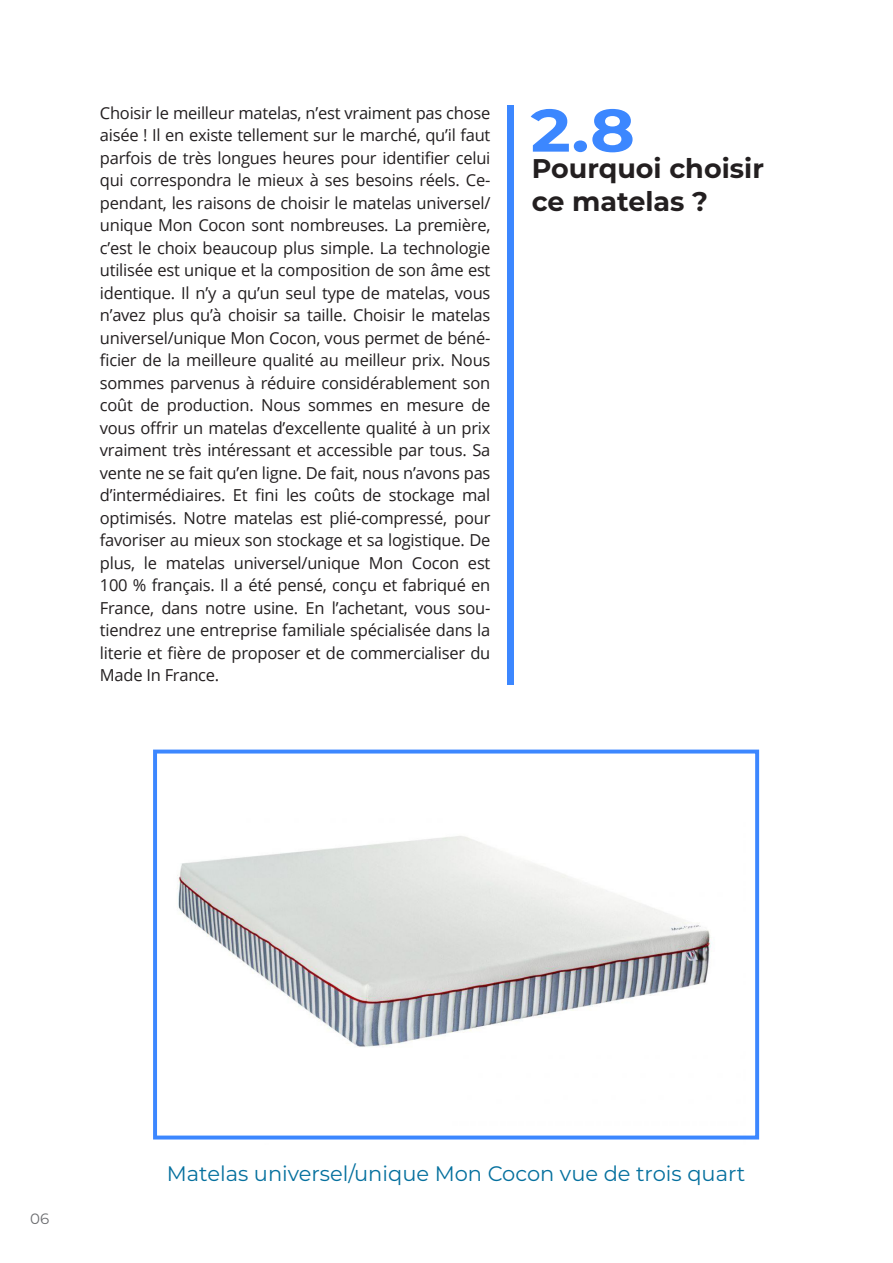
<style>
.page{position:relative;width:893px;height:1263px;background:#fff}
.page>*{position:absolute;margin:0;border:0;box-sizing:border-box;transform-origin:0 0}
.t1{font:700 60px "Montserrat";color:#3c87ff;scale:1.14 1}
.t2{font:700 27px "Montserrat";color:#231f20}
.t3{font:21px "Montserrat";color:#05709e}
.t4{font:16.5px/22.5px "Open Sans";letter-spacing:-.015em;color:#231f20;text-align:justify}
.t5{font:15px "Montserrat";color:#6c6d70}
</style>
<div class="page">
<div style="left:507px;top:106px;width:7px;height:579px;background:#3c87ff"></div>
<svg style="left:153px;top:749px;width:607px;height:391px"></svg>
<p class="t4" style="left:100px;top:101px;width:392px">Choisir le meilleur matelas, n’est vraiment pas chose aisée ! Il en existe tellement sur le marché, qu’il faut parfois de très longues heures pour identifier celui qui correspondra le mieux à ses besoins réels. Ce&shy;pendant, les raisons de choisir le matelas universel/ unique Mon Cocon sont nombreuses. La première, c’est le choix beaucoup plus simple. La technologie utilisée est unique et la composition de son âme est identique. Il n’y a qu’un seul type de matelas, vous n’avez plus qu’à choisir sa taille. Choisir le matelas universel/unique Mon Cocon, vous permet de béné&shy;ficier de la meilleure qualité au meilleur prix. Nous sommes parvenus à réduire considérablement son coût de production. Nous sommes en mesure de vous offrir un matelas d’excellente qualité à un prix vraiment très intéressant et accessible par tous. Sa vente ne se fait qu’en ligne. De fait, nous n’avons pas d’intermédiaires. Et fini les coûts de stockage mal optimisés. Notre matelas est plié-compressé, pour favoriser au mieux son stockage et sa logistique. De plus, le matelas universel/unique Mon Cocon est 100 % français. Il a été pensé, conçu et fabriqué en France, dans notre usine. En l’achetant, vous sou&shy;tiendrez une entreprise familiale spécialisée dans la literie et fière de proposer et de commercialiser du Made In France.</p>
<p class="t1" style="left:531px;top:87px;width:93px">2.8</p>
<p class="t2" style="left:532px;top:149px;width:234px">Pourquoi choisir</p>
<p class="t2" style="left:532px;top:182px;width:178px">ce matelas ?</p>
<p class="t5" style="left:30px;top:1208px;width:21px">06</p>
<p class="t3" style="left:167px;top:1159px;width:580px">Matelas universel/unique Mon Cocon vue de trois quart</p>
</div>
